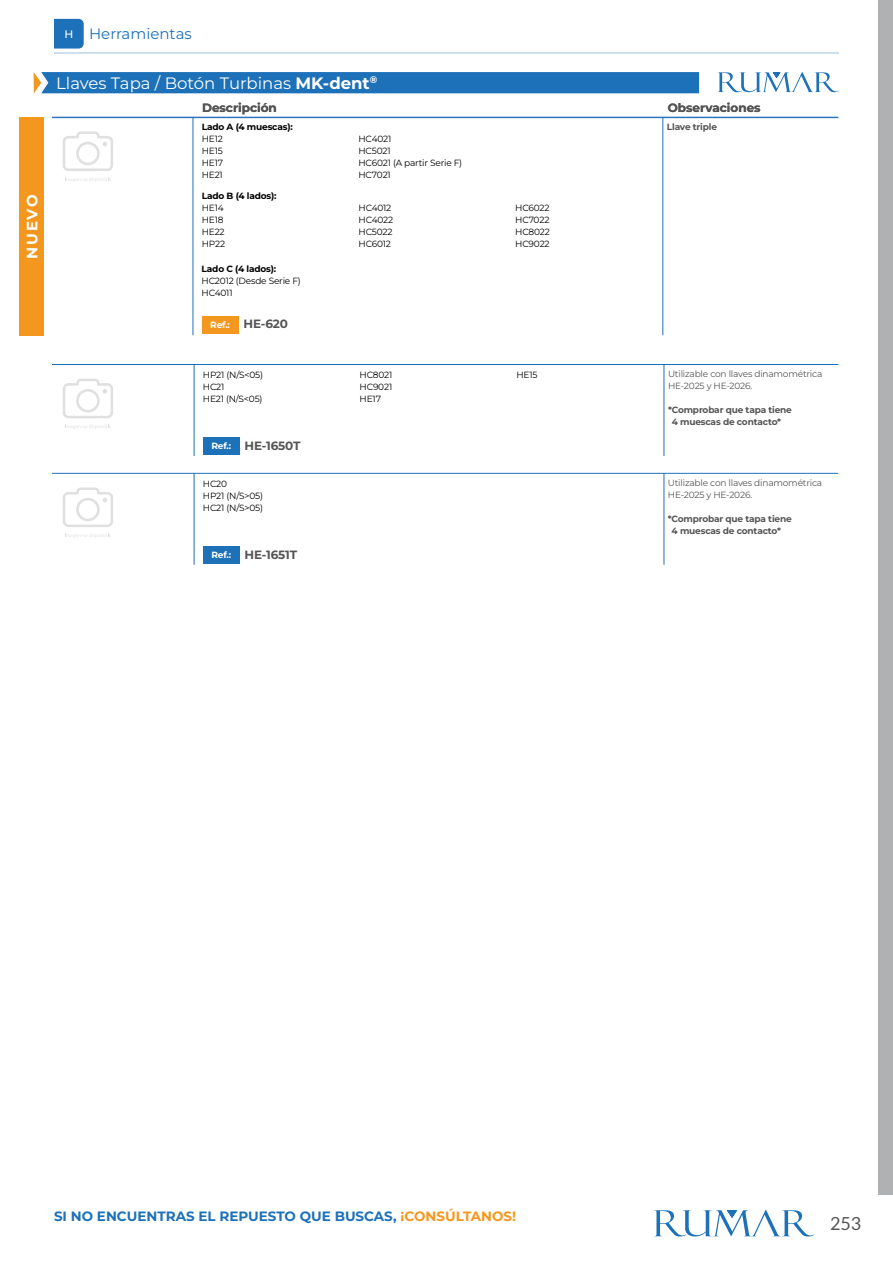
<style>
.page{position:relative;width:893px;height:1263px;background:#fff}
.page>*{position:absolute;margin:0;border:0;box-sizing:border-box;transform-origin:0 0}
.t1{font:18px "Lato";color:#565555}
.t2{font:16.5px "Montserrat";color:#fff}
.t3{font:15px "Montserrat";color:#1d71b8}
.t4{font:700 15px "Montserrat";color:#fff}
.t5{font:700 13.5px "Montserrat";color:#1d71b8}
.t6{font:700 12px "Montserrat";color:#565555}
.t7{font:9px/12px "Montserrat";letter-spacing:-.02em;color:#000}
.t8{font:9px/12px "Montserrat";letter-spacing:-.02em;color:#565555}
.t9{font:700 9px/12px "Montserrat";letter-spacing:-.02em;color:#565555}
.t10{font:700 9px "Montserrat";letter-spacing:-.02em;color:#000}
.s1{font-weight:500;font-size:10.95px;color:#fff}
.s2{font-weight:700}
.s3{font-size:9px;color:#fff}
.s4{color:#f4971e}
</style>
<div class="page">
<hr style="left:54px;top:52px;width:785px;height:2px;background:#1d71b8">
<div style="left:878px;top:0;width:15px;height:1195px;background:#b0b1b2"></div>
<svg style="left:54px;top:19px;width:30px;height:30px"></svg>
<div style="left:203px;top:437px;width:37px;height:17px;background:#1d71b8"></div>
<hr style="left:194px;top:364px;width:1px;height:92px;background:#1d71b8">
<hr style="left:664px;top:364px;width:1px;height:92px;background:#1d71b8">
<hr style="left:52px;top:364px;width:786px;height:1px;background:#1d71b8">
<svg style="left:63px;top:379px;width:50px;height:39px"></svg>
<svg style="left:65px;top:424px;width:46px;height:5px"></svg>
<div style="left:203px;top:546px;width:37px;height:17px;background:#1d71b8"></div>
<hr style="left:194px;top:473px;width:1px;height:92px;background:#1d71b8">
<hr style="left:664px;top:473px;width:1px;height:92px;background:#1d71b8">
<hr style="left:52px;top:473px;width:786px;height:1px;background:#1d71b8">
<svg style="left:63px;top:487px;width:50px;height:40px"></svg>
<svg style="left:65px;top:533px;width:46px;height:5px"></svg>
<div style="left:34px;top:72px;width:665px;height:21px;background:#1d71b8"></div>
<svg style="left:718px;top:72px;width:121px;height:20px"></svg>
<svg style="left:63px;top:131px;width:50px;height:40px"></svg>
<svg style="left:65px;top:177px;width:46px;height:5px"></svg>
<div style="left:19px;top:117px;width:25px;height:219px;background:#f4971e"></div>
<hr style="left:52px;top:117px;width:786px;height:1px;background:#1d71b8">
<div style="left:202px;top:316px;width:36px;height:17px;background:#f4971e"></div>
<hr style="left:193px;top:117px;width:1px;height:218px;background:#1d71b8">
<hr style="left:663px;top:117px;width:1px;height:218px;background:#1d71b8">
<svg style="left:654px;top:1210px;width:160px;height:26px"></svg>
<h3 class="t4" style="left:22px;top:259px;width:66px;rotate:-90deg">NUEVO</h3>
<h3 class="t3" style="left:64px;top:23px;width:129px"><span class="s1">H</span> Herramientas</h3>
<h2 class="t2" style="left:56px;top:72px;width:323px">Llaves Tapa / Botón Turbinas <span class="s2">MK-dent</span><sup>®</sup></h2>
<h3 class="t6" style="left:202px;top:100px;width:76px">Descripción</h3>
<h3 class="t6" style="left:668px;top:100px;width:94px">Observaciones</h3>
<p class="t9" style="left:667px;top:121px;width:52px">Llave triple</p>
<p class="t10" style="left:202px;top:121px;width:93px">Lado A (4 muescas):</p>
<p class="t7" style="left:202px;top:133px;width:23px;text-align:justify">HE12<br>HE15<br>HE17<br>HE21</p>
<p class="t7" style="left:358px;top:133px;width:105px">HC4021<br>HC5021<br>HC6021 (A partir Serie F)<br>HC7021</p>
<p class="t10" style="left:202px;top:190px;width:76px">Lado B (4 lados):</p>
<p class="t7" style="left:202px;top:202px;width:25px">HE14<br>HE18<br>HE22<br>HP22</p>
<p class="t7" style="left:358px;top:202px;width:36px">HC4012<br>HC4022<br>HC5022<br>HC6012</p>
<p class="t7" style="left:515px;top:202px;width:36px;text-align:justify">HC6022<br>HC7022<br>HC8022<br>HC9022</p>
<p class="t10" style="left:202px;top:263px;width:76px">Lado C (4 lados):</p>
<p class="t7" style="left:202px;top:275px;width:101px">HC2012 (Desde Serie F)<br>HC4011</p>
<h3 class="t6" style="left:210px;top:316px;width:79px"><span class="s3">Ref.:</span> HE-620</h3>
<p class="t7" style="left:203px;top:368px;width:62px">HP21 (N/S&lt;05)<br>HC21<br>HE21 (N/S&lt;05)</p>
<p class="t7" style="left:360px;top:368px;width:34px;text-align:justify">HC8021<br>HC9021<br>HE17</p>
<p class="t7" style="left:516px;top:368px;width:23px">HE15</p>
<h3 class="t6" style="left:211px;top:437px;width:91px"><span class="s3">Ref.:</span> HE-1650T</h3>
<p class="t7" style="left:203px;top:477px;width:62px">HC20<br>HP21 (N/S&gt;05)<br>HC21 (N/S&gt;05)</p>
<h3 class="t6" style="left:211px;top:547px;width:87px"><span class="s3">Ref.:</span> HE-1651T</h3>
<p class="t8" style="left:668px;top:368px;width:156px">Utilizable con llaves dinamométrica<br>HE-2025 y HE-2026.</p>
<p class="t9" style="left:672px;top:404px;width:122px;text-indent:-4px">*Comprobar que tapa tiene<br>4 muescas de contacto*</p>
<p class="t8" style="left:668px;top:477px;width:156px">Utilizable con llaves dinamométrica<br>HE-2025 y HE-2026.</p>
<p class="t9" style="left:672px;top:513px;width:122px;text-indent:-4px">*Comprobar que tapa tiene<br>4 muescas de contacto*</p>
<h3 class="t5" style="left:54px;top:1207px;width:463px">SI NO ENCUENTRAS EL REPUESTO QUE BUSCAS, <span class="s4">¡CONSÚLTANOS!</span></h3>
<h1 class="t1" style="left:830px;top:1213px;width:33px">253</h1>
</div>
